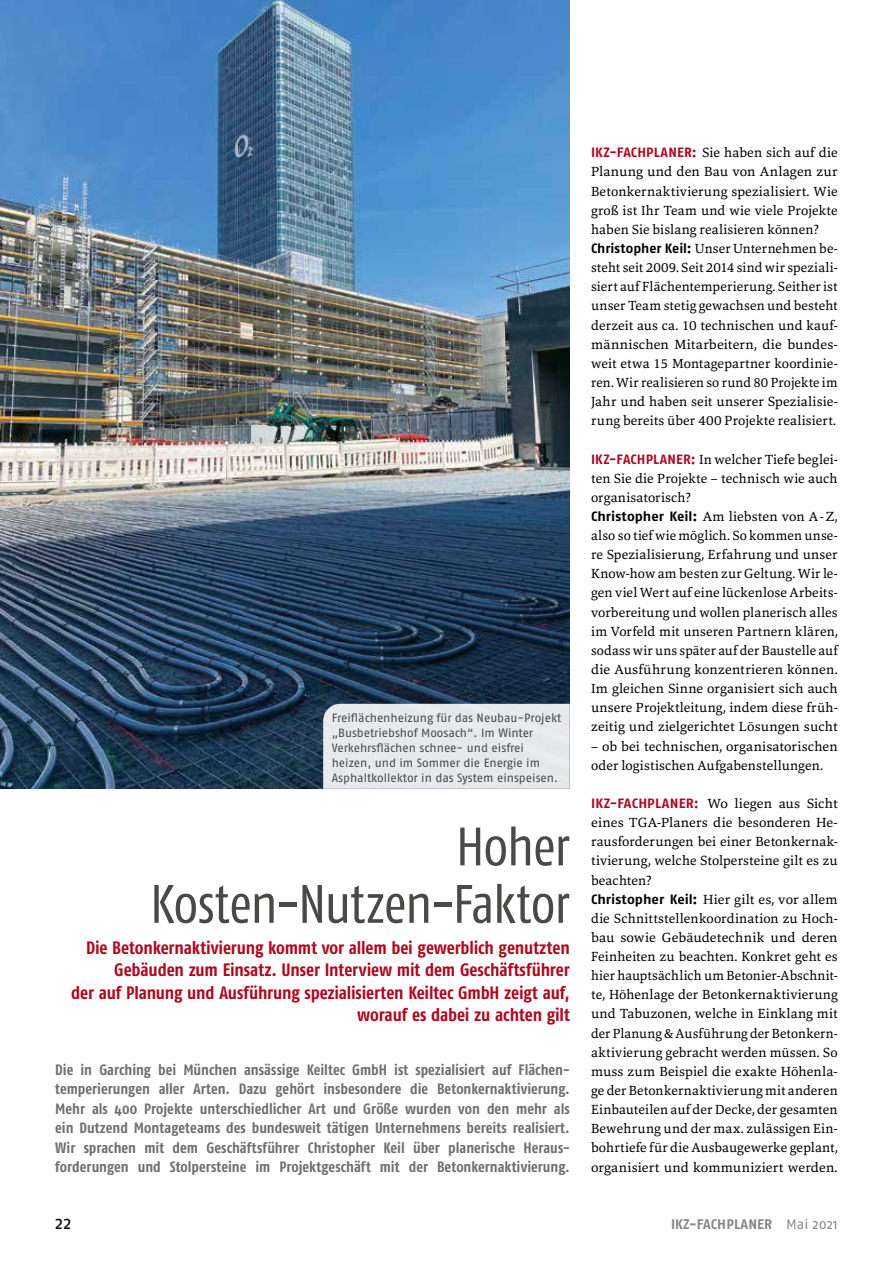
<style>
.page{position:relative;width:893px;height:1263px;background:#fff}
.page>*{position:absolute;margin:0;border:0;box-sizing:border-box;transform-origin:0 0}
.t1{font:condensed 54px/57.4px "Fago OT";letter-spacing:-.02em;color:#494948;text-align:right}
.t2{font:700 condensed 18px/22.5px "Fago OT";letter-spacing:-.01em;color:#af081f;text-align:right}
.t3{font:18px "Fago OT";color:#000}
.t4{font:700 condensed 15px/19.5px "Fago OT";color:#6f6f6e;text-align:justify}
.t5{font:700 13.95px "Fago OT";letter-spacing:.005em;color:#878786}
.t6{font:13.8px/19.2px "Marbach";letter-spacing:.01em;color:#000}
.t7{font:12px/14.9px "Fago OT";letter-spacing:-.005em;color:#494948}
.s1{font-family:"Fago OT";font-weight:700;font-size:13.5px;color:#af081f}
.s2{font-family:"Fago OT";font-weight:700;font-size:13.5px}
.s3{font-weight:400}
</style>
<div class="page">
<img style="left:0;top:0;width:570px;height:789px">
<div style="left:323px;top:704px;width:247px;height:85px;background:#e6e9eb"></div>
<p class="t7" style="left:332px;top:711px;width:231px">Freiflächenheizung für das Neubau-Projekt „Busbetriebshof Moosach“. Im Winter Verkehrsflächen schnee- und eisfrei heizen, und im Sommer die Energie im Asphaltkollektor in das System einspeisen.</p>
<h1 class="t1" style="left:150px;top:818px;width:421px">Hoher<br>Kosten-Nutzen-Faktor</h1>
<h2 class="t2" style="left:71px;top:936px;width:500px">Die Betonkernaktivierung kommt vor allem bei gewerblich genutzten Gebäuden zum Einsatz. Unser Interview mit dem Geschäftsführer<br>der auf Planung und Ausführung spezialisierten Keiltec GmbH zeigt auf, worauf es dabei zu achten gilt</h2>
<p class="t4" style="left:55px;top:1060px;width:516px">Die in Garching bei München ansässige Keiltec GmbH ist spezialisiert auf Flächen&shy;temperierungen aller Arten. Dazu gehört insbesondere die Betonkernaktivierung.<br>Mehr als 400 Projekte unterschiedlicher Art und Größe wurden von den mehr als ein Dutzend Montageteams des bundesweit tätigen Unternehmens bereits realisiert.<br>Wir sprachen mit dem Geschäftsführer Christopher Keil über planerische Heraus&shy;forderungen und Stolpersteine im Projektgeschäft mit der Betonkernaktivierung.</p>
<p class="t6" style="left:591px;top:143px;width:248px"><span class="s1">IKZ-FACHPLANER:</span> Sie haben sich auf die Planung und den Bau von Anlagen zur Betonkernaktivierung spezialisiert. Wie groß ist Ihr Team und wie viele Projekte haben Sie bislang realisieren können?<br><span class="s2">Christopher Keil:</span> Unser Unternehmen be&shy;steht seit 2009. Seit 2014 sind wir speziali&shy;siert auf Flächentemperierung. Seither ist unser Team stetig gewachsen und besteht derzeit aus ca. 10 technischen und kauf&shy;männischen Mitarbeitern, die bundes&shy;weit etwa 15 Montagepartner koordinie&shy;ren. Wir realisieren so rund 80 Projekte im Jahr und haben seit unserer Spezialisie&shy;rung bereits über 400 Projekte realisiert.</p>
<p class="t6" style="left:591px;top:449px;width:248px"><span class="s1">IKZ-FACHPLANER:</span> In welcher Tiefe beglei&shy;ten Sie die Projekte – technisch wie auch organisatorisch?<br><span class="s2">Christopher Keil:</span> Am liebsten von A-Z, also so tief wie möglich. So kommen unse&shy;re Spezialisierung, Erfahrung und unser Know-how am besten zur Geltung. Wir le&shy;gen viel Wert auf eine lückenlose Arbeits&shy;vorbereitung und wollen planerisch alles im Vorfeld mit unseren Partnern klären, sodass wir uns später auf der Baustelle auf die Ausführung konzentrieren können.<br>Im gleichen Sinne organisiert sich auch unsere Projektleitung, indem diese früh&shy;zeitig und zielgerichtet Lösungen sucht</p>
<p class="t6" style="left:591px;top:736px;width:248px">– ob bei technischen, organisatorischen oder logistischen Aufgabenstellungen.</p>
<p class="t6" style="left:591px;top:794px;width:248px"><span class="s1">IKZ-FACHPLANER:</span> Wo liegen aus Sicht eines TGA-Planers die besonderen He&shy;rausforderungen bei einer Betonkernak&shy;tivierung, welche Stolpersteine gilt es zu beachten?<br><span class="s2">Christopher Keil:</span> Hier gilt es, vor allem die Schnittstellenkoordination zu Hoch&shy;bau sowie Gebäudetechnik und deren Feinheiten zu beachten. Konkret geht es hier hauptsächlich um Betonier-Abschnit&shy;te, Höhenlage der Betonkernaktivierung und Tabuzonen, welche in Einklang mit der Planung &amp; Ausführung der Betonkern&shy;aktivierung gebracht werden müssen. So muss zum Beispiel die exakte Höhenla&shy;ge der Betonkernaktivierung mit anderen Einbauteilen auf der Decke, der gesamten Bewehrung und der max. zulässigen Ein&shy;bohrtiefe für die Ausbaugewerke geplant, organisiert und kommuniziert werden.</p>
<h2 class="t3" style="left:55px;top:1212px;width:18px">22</h2>
<p class="t5" style="left:671px;top:1216px;width:168px">IKZ-FACHPLANER <span class="s3">Mai 2021</span></p>
</div>
